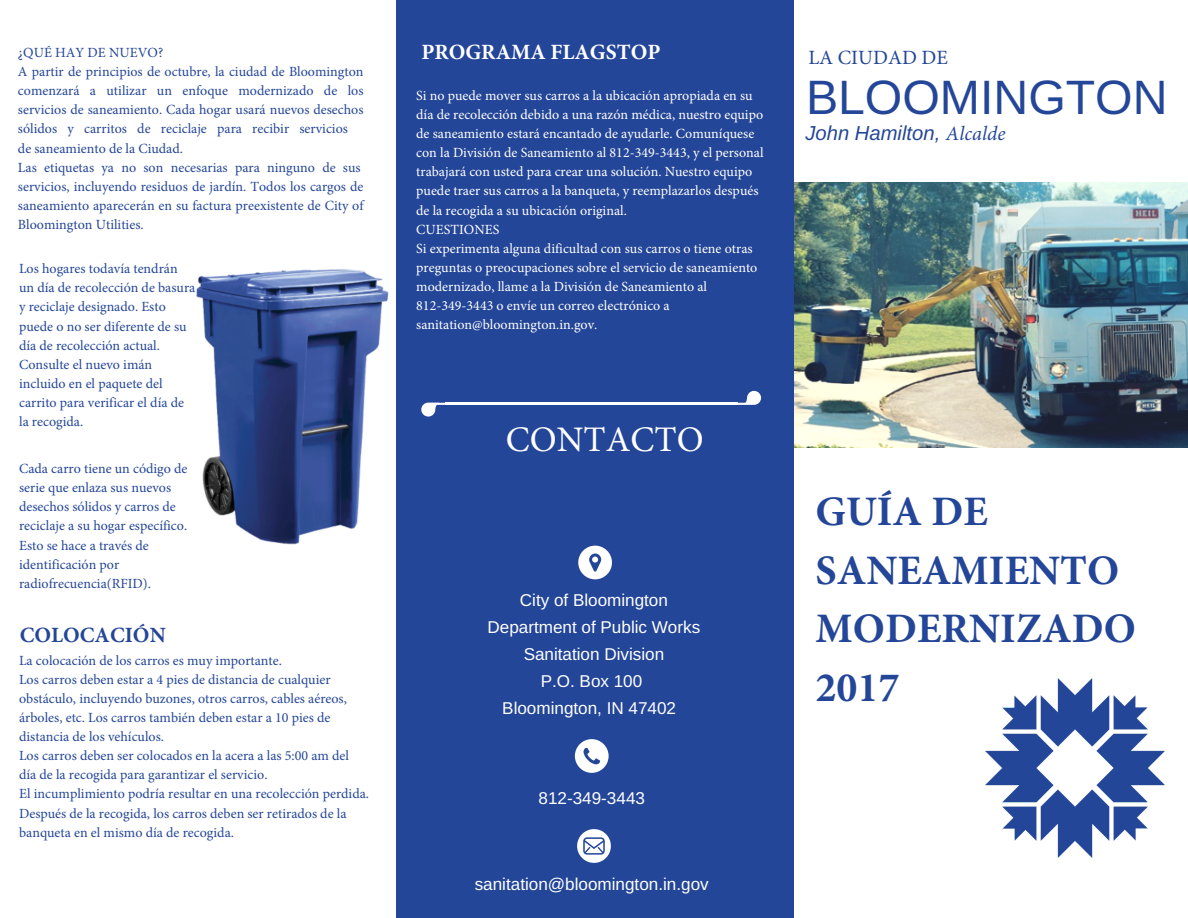
<style>
.page{position:relative;width:1188px;height:918px;background:#fff}
.page>*{position:absolute;margin:0;border:0;box-sizing:border-box;transform-origin:0 0}
.t1{font:48.3px "Arimo";color:#244698}
.t2{font:700 42px/58.8px "Minion Pro";color:#244698}
.t3{font:36px "Minion Pro";color:#fff}
.t4{font:700 21.75px "Minion Pro";color:#fff}
.t5{font:700 21.75px "Minion Pro";color:#244698}
.t6{font:italic 20.25px "Arimo";color:#244698}
.t7{font:20.25px "Minion Pro";color:#244698}
.t8{font:17.1px/27px "Arimo";color:#fff;text-align:center}
.t9{font:13.95px/19.2px "Minion Pro";color:#244698}
.t10{font:13.95px/19.2px "Minion Pro";color:#fff}
.s1{font-family:"Minion Pro"}
</style>
<div class="page">
<img style="left:794px;top:182px;width:394px;height:266px">
<div style="left:396px;top:0;width:397px;height:918px;background:#244698"></div>
<svg style="left:578px;top:546px;width:34px;height:33px"></svg>
<svg style="left:575px;top:739px;width:34px;height:34px"></svg>
<img style="left:985px;top:678px;width:179px;height:179px">
<svg style="left:577px;top:829px;width:34px;height:34px"></svg>
<hr style="left:445px;top:403px;width:292px;height:2px;background:#fff">
<svg style="left:421px;top:403px;width:24px;height:14px"></svg>
<svg style="left:737px;top:391px;width:24px;height:14px"></svg>
<img style="left:196px;top:269px;width:193px;height:276px">
<p class="t9" style="left:18px;top:43px;width:347px">¿QUÉ HAY DE NUEVO?<br>A partir de principios de octubre, la ciudad de Bloomington comenzará a utilizar un enfoque modernizado de los servicios de saneamiento. Cada hogar usará nuevos desechos sólidos y carritos de reciclaje para recibir servicios de saneamiento de la Ciudad.<br>Las etiquetas ya no son necesarias para ninguno de sus servicios, incluyendo residuos de jardín. Todos los cargos de saneamiento aparecerán en su factura preexistente de City of Bloomington Utilities.</p>
<p class="t9" style="left:19px;top:259px;width:178px">Los hogares todavía tendrán un día de recolección de basura y reciclaje designado. Esto puede o no ser diferente de su día de recolección actual.<br>Consulte el nuevo imán incluido en el paquete del carrito para verificar el día de la recogida.</p>
<p class="t9" style="left:19px;top:459px;width:170px">Cada carro tiene un código de serie que enlaza sus nuevos desechos sólidos y carros de reciclaje a su hogar específico.<br>Esto se hace a través de identificación por radiofrecuencia(RFID).</p>
<h3 class="t5" style="left:20px;top:619px;width:148px">COLOCACIÓN</h3>
<p class="t9" style="left:19px;top:651px;width:352px">La colocación de los carros es muy importante.<br>Los carros deben estar a 4 pies de distancia de cualquier obstáculo, incluyendo buzones, otros carros, cables aéreos, árboles, etc. Los carros también deben estar a 10 pies de distancia de los vehículos.<br>Los carros deben ser colocados en la acera a las 5:00 am del día de la recogida para garantizar el servicio.<br>El incumplimiento podría resultar en una recolección perdida.<br>Después de la recogida, los carros deben ser retirados de la banqueta en el mismo día de recogida.</p>
<h3 class="t4" style="left:421px;top:37px;width:241px">PROGRAMA FLAGSTOP</h3>
<p class="t10" style="left:416px;top:86px;width:349px">Si no puede mover sus carros a la ubicación apropiada en su día de recolección debido a una razón médica, nuestro equipo de saneamiento estará encantado de ayudarle. Comuníquese con la División de Saneamiento al 812-349-3443, y el personal trabajará con usted para crear una solución. Nuestro equipo puede traer sus carros a la banqueta, y reemplazarlos después de la recogida a su ubicación original.<br>CUESTIONES<br>Si experimenta alguna dificultad con sus carros o tiene otras preguntas o preocupaciones sobre el servicio de saneamiento modernizado, llame a la División de Saneamiento al 812-349-3443 o envíe un correo electrónico a sanitation@bloomington.in.gov.</p>
<h3 class="t3" style="left:506px;top:415px;width:199px">CONTACTO</h3>
<p class="t8" style="left:488px;top:586px;width:214px">City of Bloomington<br>Department of Public Works<br>Sanitation Division<br>P.O. Box 100<br>Bloomington, IN 47402</p>
<p class="t8" style="left:539px;top:784px;width:108px">812-349-3443</p>
<p class="t8" style="left:475px;top:871px;width:236px">sanitation@bloomington.in.gov</p>
<h3 class="t7" style="left:808px;top:44px;width:141px">LA CIUDAD DE</h3>
<h1 class="t1" style="left:806px;top:70px;width:363px">BLOOMINGTON</h1>
<h3 class="t6" style="left:805px;top:121px;width:201px">John Hamilton, <span class="s1">Alcalde</span></h3>
<h2 class="t2" style="left:816px;top:481px;width:322px">GUÍA DE<br>SANEAMIENTO<br>MODERNIZADO<br>2017</h2>
</div>
